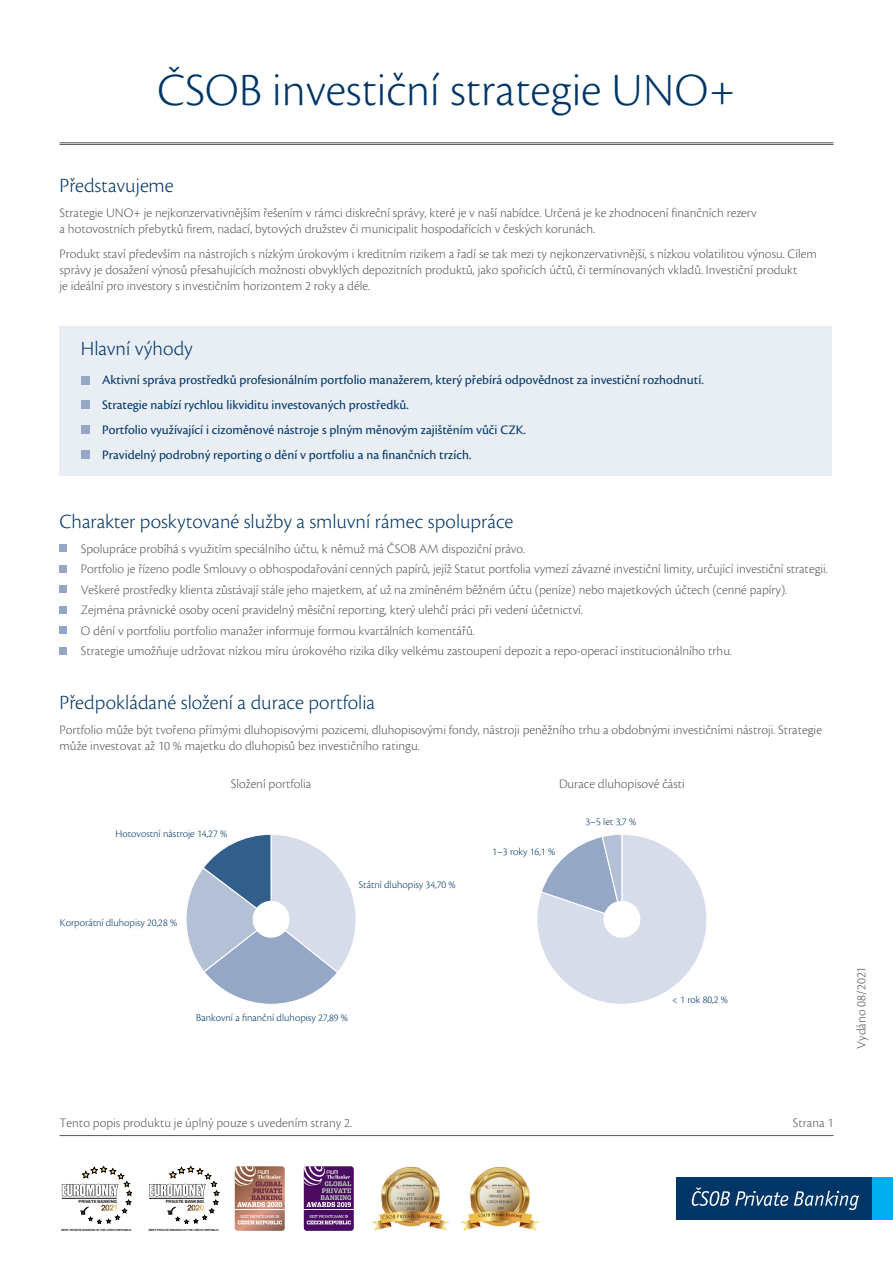
<style>
.page{position:relative;width:893px;height:1263px;background:#fff}
.page>*{position:absolute;margin:0;border:0;box-sizing:border-box;transform-origin:0 0}
.t1{font:300 48px "Cronos Pro";color:#003667}
.Nadpis{font:300 21px "Cronos Pro";color:#003667}
.podnadpis_2{font:300 21px "Cronos Pro";color:#003667}
.normal_text{font:300 13.5px/16.2px "Cronos Pro";color:#57585a}
.text_v_boxech_bold_o{font:13.5px "Cronos Pro";color:#003667}
.podnadpis_2-2{font:300 13.5px/16.2px "Cronos Pro";color:#57585a}
.popis_grafu{font:300 10.8px "Cronos Pro";color:#003667}
.t2{font:700 4.35px "Helvetica Neue LT Pro";letter-spacing:-.02em;color:#231f20}
.t3{font:700 2.85px "Helvetica Neue LT Pro";letter-spacing:-.02em;color:#231f20}
</style>
<div class="page">
<div style="left:677px;top:1177px;width:195px;height:43px;background:#003667"></div>
<svg style="left:692px;top:1187px;width:96px;height:19px"></svg>
<svg style="left:794px;top:1190px;width:65px;height:20px"></svg>
<div style="left:872px;top:1177px;width:21px;height:43px;background:#00aeef"></div>
<hr style="left:60px;top:1135px;width:773px;height:1px;background:#57585a">
<img style="left:372px;top:1166px;width:168px;height:65px">
<svg style="left:493px;top:1185px;width:20px;height:8px"></svg>
<img style="left:491px;top:1195px;width:20px;height:3px">
<img style="left:487px;top:1201px;width:26px;height:2px">
<svg style="left:497px;top:1207px;width:6px;height:2px"></svg>
<img style="left:487px;top:1213px;width:29px;height:4px">
<img style="left:397px;top:1214px;width:23px;height:4px">
<svg style="left:403px;top:1185px;width:21px;height:11px"></svg>
<img style="left:400px;top:1197px;width:24px;height:3px">
<img style="left:395px;top:1202px;width:31px;height:3px">
<svg style="left:407px;top:1207px;width:8px;height:3px"></svg>
<div style="left:304px;top:1166px;width:50px;height:65px;background:#4a0b60;border-radius:3px"></div>
<hr style="left:304px;top:1209px;width:50px;height:1px;background:#fff">
<svg style="left:303px;top:1166px;width:48px;height:41px"></svg>
<svg style="left:307px;top:1215px;width:44px;height:9px"></svg>
<svg style="left:234px;top:1166px;width:51px;height:65px;background:#ba8a7c"></svg>
<svg style="left:62px;top:1166px;width:70px;height:57px"></svg>
<svg style="left:149px;top:1166px;width:70px;height:57px"></svg>
<hr style="left:60px;top:143px;width:773px;height:1px;background:#57585a">
<hr style="left:60px;top:144px;width:773px;height:1px;background:#57585a">
<div style="left:60px;top:326px;width:772px;height:150px;background:#e9edf4"></div>
<div style="left:81px;top:376px;width:8px;height:8px;background:#94a7c5"></div>
<div style="left:81px;top:401px;width:8px;height:8px;background:#94a7c5"></div>
<div style="left:81px;top:425px;width:8px;height:9px;background:#94a7c5"></div>
<div style="left:81px;top:450px;width:8px;height:8px;background:#94a7c5"></div>
<div style="left:60px;top:544px;width:7px;height:8px;background:#94a7c5"></div>
<div style="left:60px;top:565px;width:7px;height:8px;background:#94a7c5"></div>
<div style="left:60px;top:585px;width:7px;height:8px;background:#94a7c5"></div>
<div style="left:60px;top:606px;width:7px;height:7px;background:#94a7c5"></div>
<div style="left:60px;top:626px;width:7px;height:8px;background:#94a7c5"></div>
<div style="left:60px;top:647px;width:7px;height:7px;background:#94a7c5"></div>
<svg style="left:537px;top:834px;width:170px;height:170px"></svg>
<div style="left:605px;top:902px;width:34px;height:34px;background:#fff;border-radius:50%"></div>
<div style="left:603px;top:901px;width:37px;height:37px;border:4px solid #fff;border-radius:50%"></div>
<svg style="left:186px;top:834px;width:170px;height:170px"></svg>
<div style="left:254px;top:902px;width:34px;height:34px;background:#fff;border-radius:50%"></div>
<div style="left:253px;top:901px;width:37px;height:37px;border:4px solid #fff;border-radius:50%"></div>
<p class="t1" style="left:157px;top:63px;width:580px">ČSOB investiční strategie UNO+</p>
<p class="Nadpis" style="left:60px;top:174px;width:116px">Představujeme</p>
<p class="normal_text" style="left:60px;top:205px;width:699px">Strategie UNO+ je nejkonzervativnějším řešením v rámci diskreční správy, které je v naší nabídce. Určená je ke zhodnocení finančních rezerv a hotovostních přebytků firem, nadací, bytových družstev či municipalit hospodařících v českých korunách.</p>
<p class="normal_text" style="left:60px;top:245px;width:759px">Produkt staví především na nástrojích s nízkým úrokovým i kreditním rizikem a řadí se tak mezi ty nejkonzervativnější, s nízkou volatilitou výnosu. Cílem správy je dosažení výnosů přesahujících možnosti obvyklých depozitních produktů, jako spořicích účtů, či termínovaných vkladů. Investiční produkt<br>je ideální pro investory s investičním horizontem 2 roky a déle.</p>
<p class="Nadpis" style="left:81px;top:337px;width:113px">Hlavní výhody</p>
<p class="text_v_boxech_bold_o" style="left:102px;top:372px;width:603px">Aktivní správa prostředků profesionálním portfolio manažerem, který přebírá odpovědnost za investiční rozhodnutí.</p>
<p class="text_v_boxech_bold_o" style="left:102px;top:397px;width:308px">Strategie nabízí rychlou likviditu investovaných prostředků.</p>
<p class="text_v_boxech_bold_o" style="left:102px;top:422px;width:425px">Portfolio využívající i cizoměnové nástroje s plným měnovým zajištěním vůči CZK.</p>
<p class="text_v_boxech_bold_o" style="left:102px;top:447px;width:371px">Pravidelný podrobný reporting o dění v portfoliu a na finančních trzích.</p>
<p class="Nadpis" style="left:60px;top:509px;width:455px">Charakter poskytované služby a smluvní rámec spolupráce</p>
<p class="normal_text" style="left:81px;top:540px;width:446px">Spolupráce probíhá s využitím speciálního účtu, k němuž má ČSOB AM dispoziční právo.</p>
<p class="normal_text" style="left:81px;top:561px;width:748px">Portfolio je řízeno podle Smlouvy o obhospodařování cenných papírů, jejíž Statut portfolia vymezí závazné investiční limity, určující investiční strategii.</p>
<p class="normal_text" style="left:81px;top:581px;width:708px">Veškeré prostředky klienta zůstávají stále jeho majetkem, ať už na zmíněném běžném účtu (peníze) nebo majetkových účtech (cenné papíry).</p>
<p class="normal_text" style="left:81px;top:602px;width:504px">Zejména právnické osoby ocení pravidelný měsíční reporting, který ulehčí práci při vedení účetnictví.</p>
<p class="normal_text" style="left:81px;top:622px;width:395px">O dění v portfoliu portfolio manažer informuje formou kvartálních komentářů.</p>
<p class="normal_text" style="left:81px;top:643px;width:653px">Strategie umožňuje udržovat nízkou míru úrokového rizika díky velkému zastoupení depozit a repo-operací institucionálního trhu.</p>
<p class="podnadpis_2" style="left:60px;top:690px;width:317px">Předpokládané složení a durace portfolia</p>
<p class="podnadpis_2-2" style="left:60px;top:721px;width:764px">Portfolio může být tvořeno přímými dluhopisovými pozicemi, dluhopisovými fondy, nástroji peněžního trhu a obdobnými investičními nástroji. Strategie může investovat až 10 % majetku do dluhopisů bez investičního ratingu.</p>
<p class="podnadpis_2-2" style="left:231px;top:775px;width:82px">Složení portfolia</p>
<p class="podnadpis_2-2" style="left:559px;top:775px;width:127px">Durace dluhopisové části</p>
<p class="popis_grafu" style="left:116px;top:828px;width:113px">Hotovostní nástroje 14,27 %</p>
<p class="popis_grafu" style="left:60px;top:916px;width:119px">Korporátní dluhopisy 20,28 %</p>
<p class="popis_grafu" style="left:359px;top:878px;width:98px">Státní dluhopisy 34,70 %</p>
<p class="popis_grafu" style="left:196px;top:1011px;width:153px">Bankovní a finanční dluhopisy 27,89 %</p>
<p class="popis_grafu" style="left:492px;top:845px;width:64px">1–3 roky 16,1 %</p>
<p class="popis_grafu" style="left:585px;top:816px;width:52px">3–5 let 3,7 %</p>
<p class="popis_grafu" style="left:672px;top:993px;width:58px">&lt; 1 rok 80,2 %</p>
<p class="normal_text" style="left:853px;top:1049px;width:84px;rotate:-90deg">Vydáno 08/2021</p>
<p class="normal_text" style="left:60px;top:1114px;width:294px">Tento popis produktu je úplný pouze s uvedením strany 2.</p>
<p class="normal_text" style="left:793px;top:1114px;width:42px">Strana 1</p>
<p class="t2" style="left:79px;top:1199px;width:40px">PRIVATE BANKING</p>
<p class="t3" style="left:62px;top:1228px;width:72px">BEST PRIVATE BANKING IN THE CZECH REPUBLIC</p>
<p class="t2" style="left:166px;top:1199px;width:40px">PRIVATE BANKING</p>
<p class="t3" style="left:149px;top:1228px;width:72px">BEST PRIVATE BANKING IN THE CZECH REPUBLIC</p>
</div>
